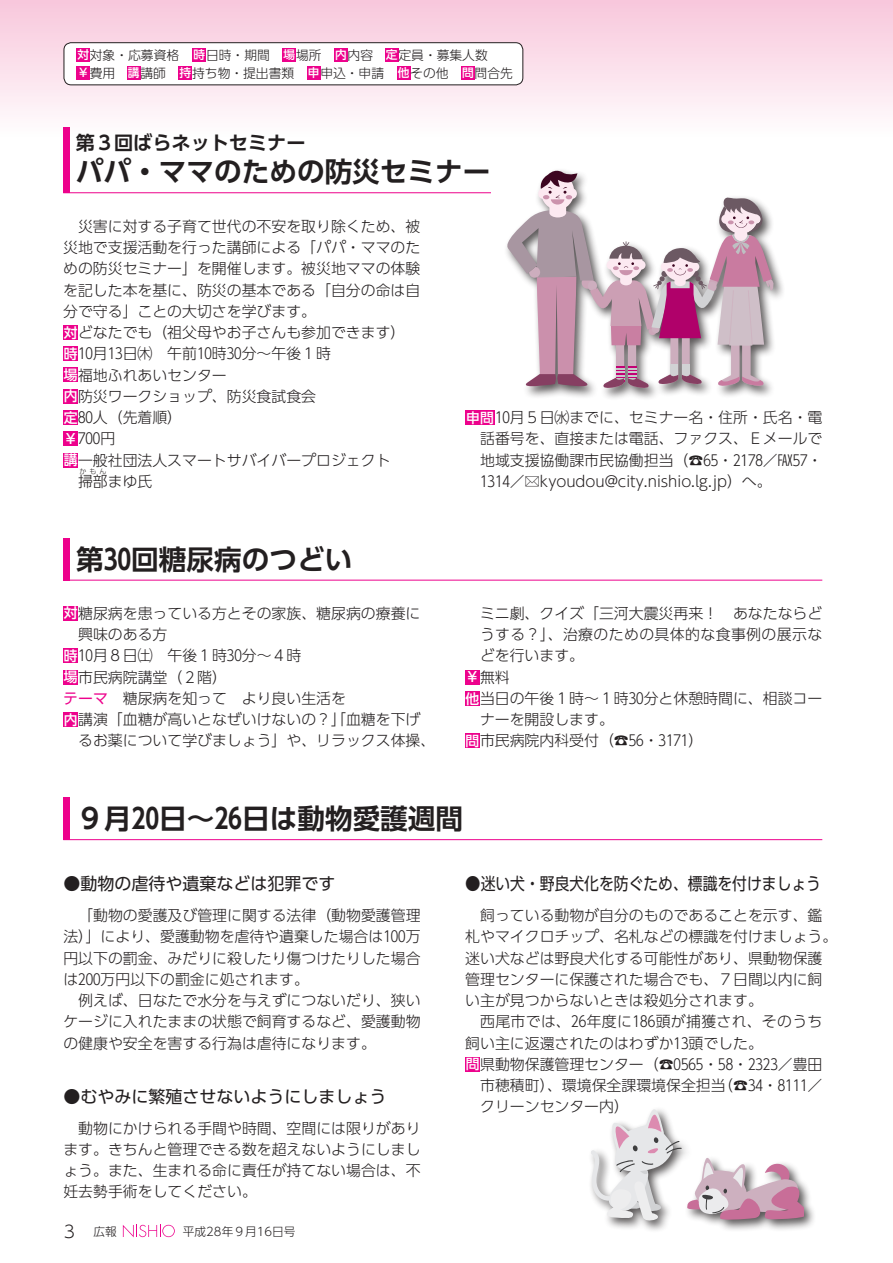
<style>
.page{position:relative;width:893px;height:1263px;background:#fff}
.page>*{position:absolute;margin:0;border:0;box-sizing:border-box;transform-origin:0 0}
.t1{font:700 27.6px "UD Shin Go Pro De";color:#231f20}
.t2{font:700 19.2px "UD Shin Go Pro De";color:#231f20}
.t3{font:16.95px "UD Shin Go Pro";color:#231f20}
.t4{font:16.95px "UD Shin Go Pro";color:#231f20;scale:.87 1}
.t5{font:300 16.95px "UD Shin Go Pro";color:#231f20}
.t6{font:300 14.85px/21.3px "UD Shin Go Pro";color:#231f20;text-align:justify}
.t7{font:300 14.85px "UD Shin Go Pro";letter-spacing:.025em;color:#231f20}
.t8{font:300 12.75px/18px "UD Shin Go Pro";color:#231f20}
.t9{font:300 11.7px "UD Shin Go Pro";color:#231f20}
.t10{font:300 6.9px "UD Shin Go Pro";color:#231f20}
.s1{font-weight:500;font-size:11.7px;color:#fff}
.s2{font-weight:500;font-size:13.8px;color:#fff}
.s3{font-weight:400;color:#ed028c}
.s4{font-family:"Edisys OTF Gaiji";font-weight:400}
.s5{font-weight:300}
</style>
<div class="page">
<div style="left:0;top:0;width:893px;height:136px;background:linear-gradient(to bottom,#f5c4d9,#fefdfd)"></div>
<div style="left:64px;top:43px;width:459px;height:42px;background:#fff;border-radius:7px"></div>
<div style="left:64px;top:43px;width:459px;height:42px;border:1px solid #231f20;border-radius:7px"></div>
<div style="left:77px;top:48px;width:13px;height:14px;background:#ed028c"></div>
<div style="left:193px;top:48px;width:13px;height:14px;background:#ed028c"></div>
<div style="left:283px;top:48px;width:13px;height:14px;background:#ed028c"></div>
<div style="left:334px;top:48px;width:14px;height:14px;background:#ed028c"></div>
<div style="left:385px;top:48px;width:13px;height:14px;background:#ed028c"></div>
<div style="left:77px;top:66px;width:13px;height:14px;background:#ed028c"></div>
<div style="left:127px;top:66px;width:14px;height:14px;background:#ed028c"></div>
<div style="left:179px;top:66px;width:13px;height:14px;background:#ed028c"></div>
<div style="left:307px;top:66px;width:13px;height:14px;background:#ed028c"></div>
<div style="left:397px;top:66px;width:13px;height:14px;background:#ed028c"></div>
<div style="left:461px;top:66px;width:14px;height:14px;background:#ed028c"></div>
<div style="left:63px;top:606px;width:15px;height:15px;background:#ed028c"></div>
<div style="left:63px;top:648px;width:15px;height:15px;background:#ed028c"></div>
<div style="left:63px;top:669px;width:15px;height:15px;background:#ed028c"></div>
<div style="left:63px;top:712px;width:15px;height:15px;background:#ed028c"></div>
<div style="left:465px;top:669px;width:15px;height:15px;background:#ed028c"></div>
<div style="left:465px;top:691px;width:15px;height:15px;background:#ed028c"></div>
<div style="left:465px;top:733px;width:15px;height:15px;background:#ed028c"></div>
<hr style="left:63px;top:580px;width:759px;height:1px;background:#ed028c">
<div style="left:63px;top:538px;width:7px;height:42px;background:#ed028c"></div>
<div style="left:63px;top:325px;width:15px;height:15px;background:#ed028c"></div>
<div style="left:63px;top:346px;width:15px;height:15px;background:#ed028c"></div>
<div style="left:63px;top:367px;width:15px;height:15px;background:#ed028c"></div>
<div style="left:63px;top:389px;width:15px;height:15px;background:#ed028c"></div>
<div style="left:63px;top:410px;width:15px;height:15px;background:#ed028c"></div>
<div style="left:63px;top:431px;width:15px;height:15px;background:#ed028c"></div>
<div style="left:63px;top:453px;width:15px;height:14px;background:#ed028c"></div>
<div style="left:465px;top:410px;width:30px;height:15px;background:#ed028c"></div>
<hr style="left:63px;top:192px;width:759px;height:1px;background:#ed028c">
<div style="left:63px;top:128px;width:7px;height:65px;background:#ed028c"></div>
<div style="left:465px;top:1057px;width:15px;height:14px;background:#ed028c"></div>
<hr style="left:63px;top:839px;width:759px;height:1px;background:#ed028c">
<div style="left:63px;top:797px;width:7px;height:43px;background:#ed028c"></div>
<div style="left:587px;top:1106px;width:229px;height:127px;background:#231f20;opacity:.75"></div>
<svg style="left:591px;top:1109px;width:213px;height:111px"></svg>
<div style="left:491px;top:184px;width:355px;height:16px;background:#fff"></div>
<div style="left:504px;top:167px;width:282px;height:234px;background:#231f20;opacity:.75"></div>
<svg style="left:507px;top:171px;width:266px;height:217px"></svg>
<svg style="left:123px;top:1225px;width:52px;height:12px"></svg>
<p class="t8" style="left:77px;top:45px;width:437px"><span class="s1">対</span>対象・応募資格　<span class="s1">時</span>日時・期間　<span class="s1">場</span>場所　<span class="s1">内</span>内容　<span class="s1">定</span>定員・募集人数<br><span class="s1">￥</span>費用　<span class="s1">講</span>講師　<span class="s1">持</span>持ち物・提出書類　<span class="s1">申</span>申込・申請　<span class="s1">他</span>その他　<span class="s1">問</span>問合先</p>
<p class="t2" style="left:76px;top:127px;width:231px">第３回ばらネットセミナー</p>
<h1 class="t1" style="left:76px;top:149px;width:416px">パパ・ママのための防災セミナー</h1>
<p class="t6" style="left:78px;top:215px;width:344px">災害に対する子育て世代の不安を取り除くため、被</p>
<p class="t6" style="left:63px;top:236px;width:359px">災地で支援活動を行った講師による「パパ・ママのた</p>
<p class="t6" style="left:63px;top:257px;width:359px">めの防災セミナー」を開催します。被災地ママの体験</p>
<p class="t6" style="left:63px;top:279px;width:359px">を記した本を基に、防災の基本である「自分の命は自</p>
<p class="t6" style="left:63px;top:300px;width:254px">分で守る」ことの大切さを学びます。</p>
<p class="t6" style="left:64px;top:321px;width:343px"><span class="s2">対</span>どなたでも（祖父母やお子さんも参加できます(</p>
<p class="t6" style="left:64px;top:343px;width:269px"><span class="s2">時</span>１０月１３日㈭　午前１０時３０分～午後１時</p>
<p class="t6" style="left:64px;top:364px;width:165px"><span class="s2">場</span>福地ふれあいセンター</p>
<p class="t6" style="left:64px;top:385px;width:254px"><span class="s2">内</span>防災ワークショップ、防災食試食会</p>
<p class="t6" style="left:64px;top:406px;width:120px"><span class="s2">定</span>８０人（先着順(</p>
<p class="t6" style="left:64px;top:428px;width:53px"><span class="s2">￥</span>７００円</p>
<p class="t6" style="left:64px;top:449px;width:328px"><span class="s2">講</span>一般社団法人スマートサバイバープロジェクト</p>
<p class="t6" style="left:78px;top:470px;width:76px">掃部まゆ氏</p>
<p class="t10" style="left:80px;top:465px;width:28px">かもん</p>
<h1 class="t1" style="left:76px;top:537px;width:278px">第３０回糖尿病のつどい</h1>
<p class="t6" style="left:64px;top:602px;width:358px"><span class="s2">対</span>糖尿病を患っている方とその家族、糖尿病の療養に</p>
<p class="t6" style="left:78px;top:623px;width:91px">興味のある方</p>
<p class="t6" style="left:64px;top:645px;width:239px"><span class="s2">時</span>１０月８日㈯　午後１時３０分～４時</p>
<p class="t6" style="left:64px;top:666px;width:165px"><span class="s2">場</span>市民病院講堂（２階(</p>
<p class="t6" style="left:63px;top:687px;width:284px"><span class="s3">テーマ</span>　糖尿病を知って　より良い生活を</p>
<p class="t6" style="left:64px;top:708px;width:358px"><span class="s2">内</span>講演「血糖が高いとなぜいけないの？」「血糖を下げ</p>
<p class="t6" style="left:78px;top:730px;width:359px">るお薬について学びましょう」や、リラックス体操、</p>
<p class="t6" style="left:480px;top:406px;width:344px;text-indent:-14px"><span class="s2">申問</span>１０月５日㈬までに、セミナー名・住所・氏名・電話番号を、直接または電話、ファクス、Ｅメールで地域支援協働課市民協働担当（☎６５・２１７８／ＦＡＸ５７・１３１４／<span class="s4">死</span>kyoudou@city.nishio l g. .jp）へ。</p>
<p class="t6" style="left:480px;top:602px;width:344px">ミニ劇、クイズ「三河大震災再来！　あなたならど</p>
<p class="t7" style="left:480px;top:622px;width:344px">うする？」、治療のための具体的な食事例の展示な</p>
<p class="t6" style="left:480px;top:645px;width:106px">どを行います。</p>
<p class="t6" style="left:466px;top:666px;width:46px"><span class="s2">￥</span>無料</p>
<p class="t6" style="left:466px;top:687px;width:358px"><span class="s2">他</span>当日の午後１時～１時３０分と休憩時間に、相談コー</p>
<p class="t6" style="left:480px;top:708px;width:135px">ナーを開設します。</p>
<p class="t6" style="left:466px;top:730px;width:239px"><span class="s2">問</span>市民病院内科受付)☎５６・３１７１(</p>
<h1 class="t1" style="left:76px;top:796px;width:388px">９月２０日～２６日は動物愛護週間</h1>
<p class="t3" style="left:63px;top:870px;width:274px">●動物の虐待や遺棄などは犯罪です</p>
<p class="t6" style="left:63px;top:904px;width:359px;text-indent:15px">「動物の愛護及び管理に関する法律（動物愛護管理法）」により、愛護動物を虐待や遺棄した場合は１００万円以下の罰金、みだりに殺したり傷つけたりした場合は２００万円以下の罰金に処されます。</p>
<p class="t6" style="left:63px;top:989px;width:359px;text-indent:15px">例えば、日なたで水分を与えずにつないだり、狭いケージに入れたままの状態で飼育するなど、愛護動物の健康や安全を害する行為は虐待になります。</p>
<p class="t3" style="left:63px;top:1082px;width:325px">●むやみに繁殖させないようにしましょう</p>
<p class="t6" style="left:63px;top:1117px;width:359px;text-indent:15px">動物にかけられる手間や時間、空間には限りがあります。きちんと管理できる数を超えないようにしましょう。また、生まれる命に責任が持てない場合は、不妊去勢手術をしてください。</p>
<p class="t5" style="left:64px;top:1217px;width:13px">3</p>
<p class="t9" style="left:94px;top:1221px;width:25px">広報</p>
<p class="t9" style="left:183px;top:1221px;width:114px">平成28年９月16日号</p>
<p class="t4" style="left:465px;top:870px;width:410px"><span class="s5">●</span>迷い犬・野良犬化を防ぐため、標識を付けましょう</p>
<p class="t6" style="left:465px;top:904px;width:374px;text-align:left;text-indent:15px">飼っている動物が自分のものであることを示す、鑑札やマイクロチップ、名札などの標識を付けましょう。迷い犬などは野良犬化する可能性があり、県動物保護管理センターに保護された場合でも、７日間以内に飼い主が見つからないときは殺処分されます。</p>
<p class="t7" style="left:480px;top:1010px;width:344px">西尾市では、２６年度に１８６頭が捕獲され、そのうち</p>
<p class="t6" style="left:465px;top:1032px;width:299px">飼い主に返還されたのはわずか１３頭でした。</p>
<p class="t6" style="left:466px;top:1053px;width:358px"><span class="s2">問</span>県動物保護管理センター（☎０５６５・５８・２３２３／豊田</p>
<p class="t6" style="left:718px;top:1074px;width:106px">)☎３４・８１１１／</p>
<p class="t6" style="left:480px;top:1074px;width:247px">市穂積町）、環境保全課環境保全担当クリーンセンター内(</p>
</div>
